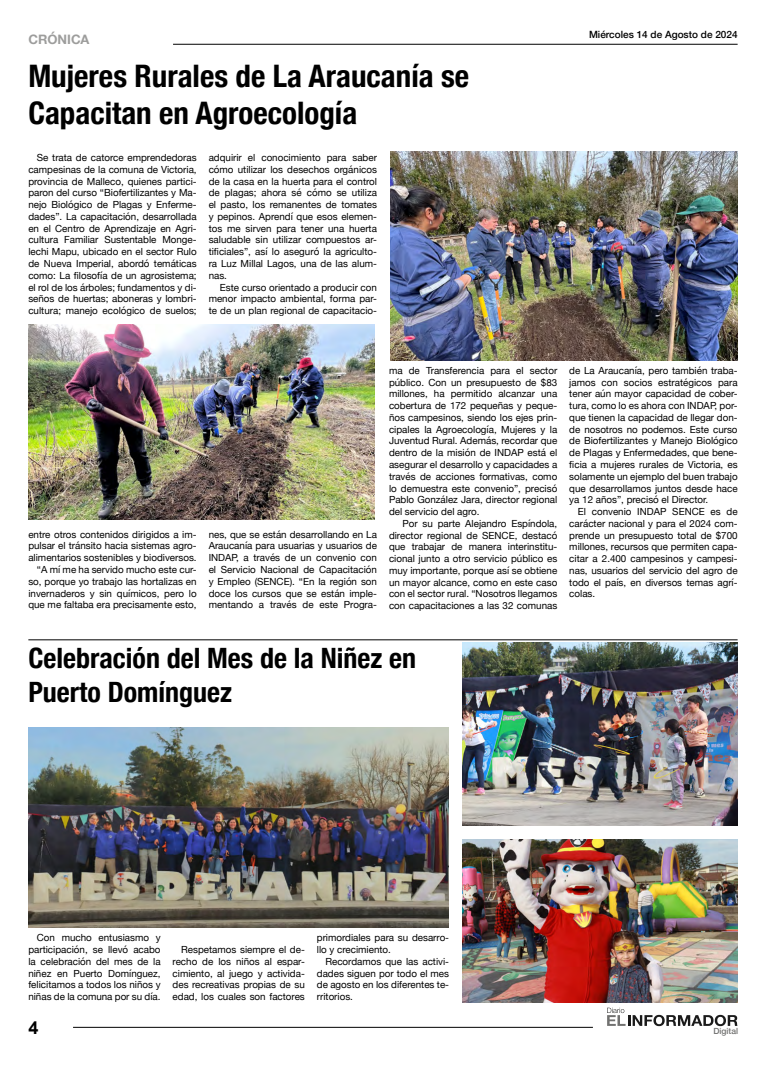
<style>
.page{position:relative;width:766px;height:1078px;background:#fff}
.page>*{position:absolute;margin:0;border:0;box-sizing:border-box;transform-origin:0 0}
.t1{font:700 condensed 31px/37.2px "Helvetica Neue";color:#000}
.t2{font:700 condensed 28px/33.6px "Helvetica Neue";color:#000}
.t3{font:700 18px "Arial";color:#000}
.t4{font:700 13px "Helvetica Neue";color:#9d9d9c}
.t5{font:500 10px "Helvetica Neue";color:#000}
.t6{font:9.8px/11.8px "Helvetica Neue";color:#000;text-align:justify}
.t7{font:500 8.5px "Helvetica Neue";color:#717170}
</style>
<div class="page">
<hr style="left:173px;top:44px;width:564px;height:1px;background:#000">
<hr style="left:73px;top:1026px;width:519px;height:1px;background:#000">
<svg style="left:607px;top:1007px;width:130px;height:18px"></svg>
<hr style="left:28px;top:639px;width:709px;height:1px;background:#000">
<img style="left:28px;top:727px;width:420px;height:200px">
<img style="left:462px;top:642px;width:275px;height:183px">
<img style="left:462px;top:839px;width:275px;height:163px">
<img style="left:390px;top:151px;width:347px;height:209px">
<img style="left:28px;top:325px;width:346px;height:194px">
<h3 class="t4" style="left:28px;top:29px;width:63px">CRÓNICA</h3>
<h1 class="t1" style="left:28px;top:55px;width:442px">Mujeres Rurales de La Araucanía se<br>Capacitan en Agroecología</h1>
<p class="t6" style="left:28px;top:152px;width:170px;text-indent:9px">Se trata de catorce emprendedoras campesinas de la comuna de Victoria, provincia de Malleco, quienes partici&shy;paron del curso “Biofertilizantes y Ma&shy;nejo Biológico de Plagas y Enferme&shy;dades”. La capacitación, desarrollada en el Centro de Aprendizaje en Agri&shy;cultura Familiar Sustentable Monge&shy;lechi Mapu, ubicado en el sector Rulo de Nueva Imperial, abordó temáticas como: La filosofía de un agrosistema; el rol de los árboles; fundamentos y di&shy;seños de huertas; aboneras y lombri&shy;cultura; manejo ecológico de suelos;</p>
<p class="t6" style="left:209px;top:152px;width:170px">adquirir el conocimiento para saber cómo utilizar los desechos orgánicos de la casa en la huerta para el control de plagas; ahora sé cómo se utiliza el pasto, los remanentes de tomates y pepinos. Aprendí que esos elemen&shy;tos me sirven para tener una huerta saludable sin utilizar compuestos ar&shy;tificiales”, así lo aseguró la agriculto&shy;ra Luz Millal Lagos, una de las alum&shy;nas.</p>
<p class="t6" style="left:209px;top:282px;width:170px;text-indent:11px">Este curso orientado a producir con menor impacto ambiental, forma par&shy;te de un plan regional de capacitacio-</p>
<p class="t5" style="left:589px;top:27px;width:150px">Miércoles 14 de Agosto de 2024</p>
<p class="t6" style="left:28px;top:528px;width:170px;text-align:right">entre otros contenidos dirigidos a im&shy;pulsar el tránsito hacia sistemas agro&shy;alimentarios sostenibles y biodiversos. “A mí me ha servido mucho este cur&shy;so, porque yo trabajo las hortalizas en invernaderos y sin químicos, pero lo que me faltaba era precisamente esto,</p>
<p class="t6" style="left:209px;top:528px;width:170px">nes, que se están desarrollando en La Araucanía para usuarias y usuarios de INDAP, a través de un convenio con el Servicio Nacional de Capacitación y Empleo (SENCE). “En la región son doce los cursos que se están imple&shy;mentando a través de este Progra-</p>
<p class="t6" style="left:389px;top:365px;width:170px">ma de Transferencia para el sector público. Con un presupuesto de $83 millones, ha permitido alcanzar una cobertura de 172 pequeñas y peque&shy;ños campesinos, siendo los ejes prin&shy;cipales la Agroecología, Mujeres y la Juventud Rural. Además, recordar que dentro de la misión de INDAP está el asegurar el desarrollo y capacidades a través de acciones formativas, como lo demuestra este convenio”, precisó Pablo González Jara, director regional del servicio del agro.</p>
<p class="t6" style="left:389px;top:518px;width:170px;text-indent:13px">Por su parte Alejandro Espíndola, director regional de SENCE, destacó que trabajar de manera interinstitu&shy;cional junto a otro servicio público es muy importante, porque así se obtiene un mayor alcance, como en este caso con el sector rural. “Nosotros llegamos con capacitaciones a las 32 comunas</p>
<p class="t6" style="left:569px;top:365px;width:170px">de La Araucanía, pero también traba&shy;jamos con socios estratégicos para tener aún mayor capacidad de cober&shy;tura, como lo es ahora con INDAP, por&shy;que tienen la capacidad de llegar don&shy;de nosotros no podemos. Este curso de Biofertilizantes y Manejo Biológico de Plagas y Enfermedades, que bene&shy;ficia a mujeres rurales de Victoria, es solamente un ejemplo del buen trabajo que desarrollamos juntos desde hace ya 12 años”, precisó el Director.</p>
<p class="t6" style="left:569px;top:506px;width:170px;text-indent:9px">El convenio INDAP SENCE es de carácter nacional y para el 2024 com&shy;prende un presupuesto total de $700 millones, recursos que permiten capa&shy;citar a 2.400 campesinos y campesi&shy;nas, usuarios del servicio del agro de todo el país, en diversos temas agrí&shy;colas.</p>
<h2 class="t2" style="left:28px;top:639px;width:389px">Celebración del Mes de la Niñez en<br>Puerto Domínguez</h2>
<p class="t6" style="left:28px;top:932px;width:134px;text-indent:9px">Con mucho entusiasmo y participación, se llevó acabo la celebración del mes de la niñez en Puerto Domínguez, felicitamos a todos los niños y niñas de la comuna por su día.</p>
<p class="t6" style="left:172px;top:943px;width:134px;text-indent:8px">Respetamos siempre el de&shy;recho de los niños al espar&shy;cimiento, al juego y activida&shy;des recreativas propias de su edad, los cuales son factores</p>
<p class="t6" style="left:317px;top:932px;width:134px">primordiales para su desarro&shy;llo y crecimiento.</p>
<p class="t6" style="left:317px;top:955px;width:134px;text-indent:9px">Recordamos que las activi&shy;dades siguen por todo el mes de agosto en los diferentes te&shy;rritorios.</p>
<h3 class="t3" style="left:28px;top:1015px;width:12px">4</h3>
<p class="t7" style="left:713px;top:1023px;width:26px">Digital</p>
</div>
